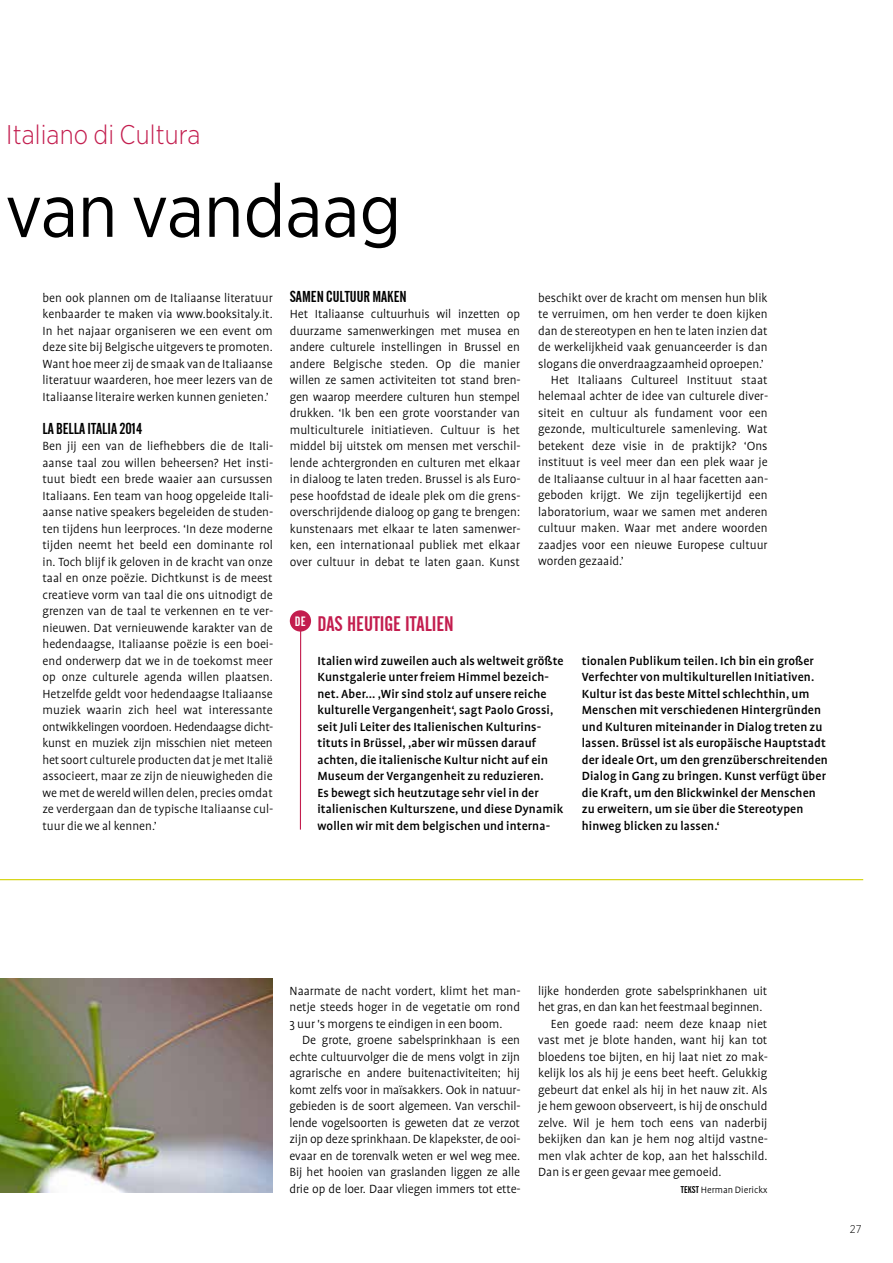
<style>
.page{position:relative;width:893px;height:1263px;background:#fff}
.page>*{position:absolute;margin:0;border:0;box-sizing:border-box;transform-origin:0 0}
.t1{font:75px "Gotham Narrow";color:#000}
.t2{font:300 27px "Gotham Narrow";letter-spacing:.005em;color:#c31d4e}
.t3{font:21px "Alternate Gothic No 2 BT";color:#c31d4e}
.t4{font:15.75px "Alternate Gothic No 2 BT";color:#000}
.t5{font:300 13.5px/16.5px "Profile";color:#000;text-align:justify}
.t6{font:500 13.5px/16.5px "Profile";letter-spacing:.01em;color:#000}
.t7{font:300 11.25px "Gotham Narrow";color:#000}
.t8{font:300 10.5px "Profile";color:#000}
.s1{font-family:"Alternate Gothic No 2 BT";font-weight:400;font-size:9.75px}
</style>
<div class="page">
<hr style="left:0;top:879px;width:863px;height:1px;background:#d3d200">
<img style="left:0;top:978px;width:273px;height:214px">
<div style="left:290px;top:610px;width:21px;height:21px;background:#c31d4e;border-radius:50%"></div>
<hr style="left:300px;top:629px;width:1px;height:201px;background:#c31d4e">
<h2 class="t2" style="left:6px;top:118px;width:196px">Italiano di Cultura</h2>
<h1 class="t1" style="left:5px;top:164px;width:398px">van vandaag</h1>
<p class="t5" style="left:43px;top:289px;width:232px">ben ook plannen om de Italiaanse literatuur kenbaarder te maken via www.booksitaly.it.<br>In het najaar organiseren we een event om deze site bij Belgische uitgevers te promoten.<br>Want hoe meer zij de smaak van de Italiaanse literatuur waarderen, hoe meer lezers van de Italiaanse literaire werken kunnen genieten.’</p>
<p class="t4" style="left:43px;top:419px;width:101px">LA BELLA ITALIA 2014</p>
<p class="t5" style="left:43px;top:438px;width:232px">Ben jij een van de liefhebbers die de Itali&shy;aanse taal zou willen beheersen? Het insti&shy;tuut biedt een brede waaier aan cursussen Italiaans. Een team van hoog opgeleide Itali&shy;aanse native speakers begeleiden de studen&shy;ten tijdens hun leerproces. ‘In deze moderne tijden neemt het beeld een dominante rol in. Toch blijf ik geloven in de kracht van onze taal en onze poëzie. Dichtkunst is de meest creatieve vorm van taal die ons uitnodigt de grenzen van de taal te verkennen en te ver&shy;nieuwen. Dat vernieuwende karakter van de hedendaagse, Italiaanse poëzie is een boei&shy;end onderwerp dat we in de toekomst meer op onze culturele agenda willen plaatsen.<br>Hetzelfde geldt voor hedendaagse Italiaanse muziek waarin zich heel wat interessante ontwikkelingen voordoen. Hedendaagse dicht&shy;kunst en muziek zijn misschien niet meteen het soort culturele producten dat je met Italië associeert, maar ze zijn de nieuwigheden die we met de wereld willen delen, precies omdat ze verdergaan dan de typische Italiaanse cul&shy;tuur die we al kennen.’</p>
<p class="t4" style="left:290px;top:287px;width:118px">SAMEN CULTUUR MAKEN</p>
<p class="t5" style="left:290px;top:306px;width:232px">Het Italiaanse cultuurhuis wil inzetten op duurzame samenwerkingen met musea en andere culturele instellingen in Brussel en andere Belgische steden. Op die manier willen ze samen activiteiten tot stand bren&shy;gen waarop meerdere culturen hun stempel drukken. ‘Ik ben een grote voorstander van multiculturele initiatieven. Cultuur is het middel bij uitstek om mensen met verschil&shy;lende achtergronden en culturen met elkaar in dialoog te laten treden. Brussel is als Euro&shy;pese hoofdstad de ideale plek om die grens&shy;overschrijdende dialoog op gang te brengen: kunstenaars met elkaar te laten samenwer&shy;ken, een internationaal publiek met elkaar over cultuur in debat te laten gaan. Kunst</p>
<p class="t5" style="left:538px;top:289px;width:231px">beschikt over de kracht om mensen hun blik</p>
<p class="t5" style="left:538px;top:306px;width:231px">te verruimen, om hen verder te doen kijken</p>
<p class="t5" style="left:538px;top:322px;width:231px">dan de stereotypen en hen te laten inzien dat</p>
<p class="t5" style="left:538px;top:339px;width:231px">de werkelijkheid vaak genuanceerder is dan</p>
<p class="t5" style="left:538px;top:355px;width:227px">slogans die onverdraagzaamheid oproepen.’</p>
<p class="t5" style="left:551px;top:372px;width:218px">Het Italiaans Cultureel Instituut staat</p>
<p class="t5" style="left:538px;top:388px;width:232px">helemaal achter de idee van culturele diver-</p>
<p class="t5" style="left:538px;top:405px;width:231px">siteit en cultuur als fundament voor een</p>
<p class="t5" style="left:538px;top:421px;width:231px">gezonde, multiculturele samenleving. Wat</p>
<p class="t5" style="left:538px;top:438px;width:231px">betekent deze visie in de praktijk? ‘Ons</p>
<p class="t5" style="left:538px;top:454px;width:231px">instituut is veel meer dan een plek waar je</p>
<p class="t5" style="left:538px;top:471px;width:232px">de Italiaanse cultuur in al haar facetten aan-</p>
<p class="t5" style="left:538px;top:487px;width:231px">geboden krijgt. We zijn tegelijkertijd een</p>
<p class="t5" style="left:538px;top:504px;width:231px">laboratorium, waar we samen met anderen</p>
<p class="t5" style="left:538px;top:520px;width:231px">cultuur maken. Waar met andere woorden</p>
<p class="t5" style="left:538px;top:537px;width:231px">zaadjes voor een nieuwe Europese cultuur</p>
<p class="t5" style="left:538px;top:553px;width:87px">worden gezaaid.’</p>
<h3 class="t3" style="left:295px;top:612px;width:160px"><sup>DE</sup> DAS HEUTIGE ITALIEN</h3>
<p class="t6" style="left:317px;top:652px;width:248px">Italien wird zuweilen auch als weltweit größte Kunstgalerie unter freiem Himmel bezeich&shy;net. Aber... ,Wir sind stolz auf unsere reiche kulturelle Vergangenheit‘, sagt Paolo Grossi, seit Juli Leiter des Italienischen Kulturins&shy;tituts in Brüssel, ,aber wir müssen darauf achten, die italienische Kultur nicht auf ein Museum der Vergangenheit zu reduzieren.<br>Es bewegt sich heutzutage sehr viel in der italienischen Kulturszene, und diese Dynamik wollen wir mit dem belgischen und interna-</p>
<p class="t6" style="left:582px;top:652px;width:248px">tionalen Publikum teilen. Ich bin ein großer Verfechter von multikulturellen Initiativen.<br>Kultur ist das beste Mittel schlechthin, um Menschen mit verschiedenen Hintergründen und Kulturen miteinander in Dialog treten zu lassen. Brüssel ist als europäische Hauptstadt der ideale Ort, um den grenzüberschreitenden Dialog in Gang zu bringen. Kunst verfügt über die Kraft, um den Blickwinkel der Menschen zu erweitern, um sie über die Stereotypen hinweg blicken zu lassen.‘</p>
<p class="t5" style="left:289px;top:982px;width:233px">Naarmate de nacht vordert, klimt het man&shy;netje steeds hoger in de vegetatie om rond 3 uur 's morgens te eindigen in een boom.</p>
<p class="t5" style="left:289px;top:1032px;width:233px;text-indent:13px">De grote, groene sabelsprinkhaan is een echte cultuurvolger die de mens volgt in zijn agrarische en andere buitenactiviteiten; hij komt zelfs voor in maïsakkers. Ook in natuur&shy;gebieden is de soort algemeen. Van verschil&shy;lende vogelsoorten is geweten dat ze verzot zijn op deze sprinkhaan. De klapekster, de ooi&shy;evaar en de torenvalk weten er wel weg mee.<br>Bij het hooien van graslanden liggen ze alle drie op de loer. Daar vliegen immers tot ette-</p>
<p class="t5" style="left:538px;top:982px;width:231px">lijke honderden grote sabelsprinkhanen uit</p>
<p class="t5" style="left:538px;top:999px;width:226px">het gras, en dan kan het feestmaal beginnen.</p>
<p class="t5" style="left:551px;top:1015px;width:218px">Een goede raad: neem deze knaap niet</p>
<p class="t5" style="left:538px;top:1032px;width:231px">vast met je blote handen, want hij kan tot</p>
<p class="t5" style="left:538px;top:1048px;width:231px">bloedens toe bijten, en hij laat niet zo mak-</p>
<p class="t5" style="left:538px;top:1065px;width:231px">kelijk los als hij je eens beet heeft. Gelukkig</p>
<p class="t5" style="left:538px;top:1081px;width:231px">gebeurt dat enkel als hij in het nauw zit. Als</p>
<p class="t5" style="left:538px;top:1098px;width:231px">je hem gewoon observeert, is hij de onschuld</p>
<p class="t5" style="left:538px;top:1114px;width:231px">zelve. Wil je hem toch eens van naderbij</p>
<p class="t5" style="left:538px;top:1131px;width:231px">bekijken dan kan je hem nog altijd vastne-</p>
<p class="t5" style="left:538px;top:1147px;width:231px">men vlak achter de kop, aan het halsschild.</p>
<p class="t5" style="left:538px;top:1164px;width:185px">Dan is er geen gevaar mee gemoeid.</p>
<p class="t8" style="left:681px;top:1184px;width:88px"><span class="s1">TEKST</span> Herman Dierickx</p>
<p class="t7" style="left:850px;top:1222px;width:13px">27</p>
</div>
